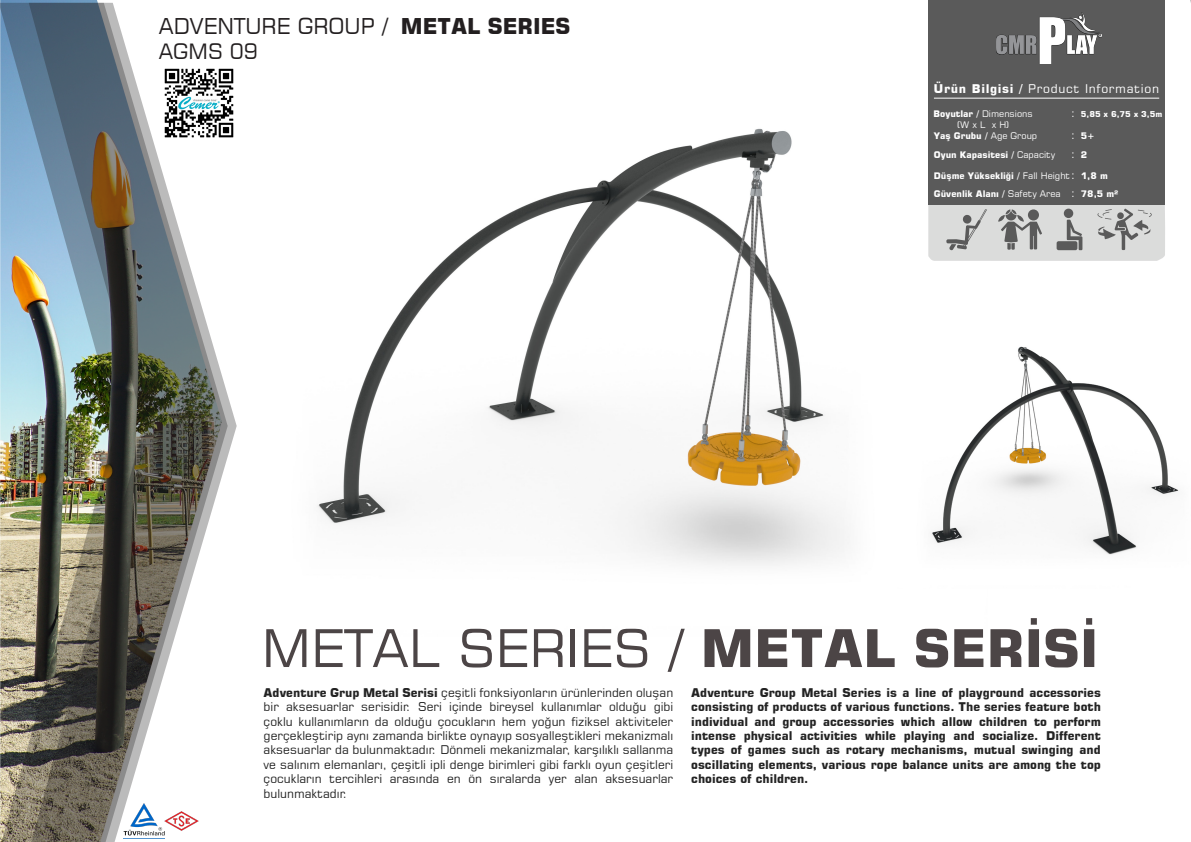
<style>
.page{position:relative;width:1191px;height:842px;background:#fff}
.page>*{position:absolute;margin:0;border:0;box-sizing:border-box;transform-origin:0 0}
.t1{font:52px "Square 721 BT";color:#4c4546}
.t2{font:21.7px "Square 721 BT";color:#231f20}
.t3{font:21px "Square 721 BT";color:#231f20}
.t4{font:12px/14.4px "Square 721 BT";color:#232323;text-align:justify}
.t5{font:700 12px/14.4px "Square 721 BT";color:#232323;text-align:justify}
.t6{font:12px "Square 721 BT";letter-spacing:.055em;color:#fff}
.t7{font:11px/21.3px "Square 721 BT";color:#fff}
.t8{font:700 9px/19.7px "Square 721 BT";color:#fff}
.t9{font:9px/10.8px "Square 721 BT";color:#fff;text-align:center}
.t10{font:700 8px "Square 721 BT";color:#fff}
.s1{font-weight:700}
.s2{font-weight:400}
</style>
<div class="page">
<img style="left:317px;top:128px;width:532px;height:438px">
<img style="left:0;top:3px;width:237px;height:839px">
<img style="left:29px;top:3px;width:199px;height:839px">
<div style="left:928px;top:0;width:236px;height:204px;background:#5a5a5a"></div>
<img style="left:996px;top:13px;width:105px;height:51px">
<hr style="left:934px;top:98px;width:225px;height:1px;background:#fff">
<svg style="left:928px;top:204px;width:237px;height:57px;background:#c5c5c5"></svg>
<img style="left:931px;top:346px;width:248px;height:209px">
<img style="left:123px;top:803px;width:39px;height:36px">
<img style="left:162px;top:801px;width:40px;height:40px">
<img style="left:158px;top:62px;width:79px;height:81px">
<h2 class="t2" style="left:159px;top:12px;width:413px">ADVENTURE GROUP / <span class="s1">METAL SERIES</span></h2>
<h3 class="t3" style="left:159px;top:38px;width:101px">AGMS 09</h3>
<p class="t6" style="left:934px;top:81px;width:227px"><span class="s1">Ürün Bilgisi /</span> Product Information</p>
<p class="t9" style="left:933px;top:109px;width:101px"><span class="s1">Boyutlar /</span> Dimensions (W x L x H)</p>
<p class="t7" style="left:1071px;top:103px;width:5px">: :</p>
<p class="t7" style="left:1071px;top:144px;width:5px;line-height:20.6px">: :</p>
<p class="t7" style="left:1071px;top:183px;width:5px">:</p>
<p class="t10" style="left:1081px;top:110px;width:83px">5,85 x 6,75 x 3,5m</p>
<p class="t8" style="left:1081px;top:126px;width:15px">5+<br>2</p>
<p class="t8" style="left:1081px;top:167px;width:39px;line-height:18.4px">1,8 m<br>78,5 m²</p>
<p class="t8" style="left:934px;top:126px;width:123px">Yaş Grubu / <span class="s2">Age Group<br></span>Oyun Kapasitesi / <span class="s2">Capacity</span></p>
<p class="t8" style="left:934px;top:167px;width:138px;line-height:18.4px">Düşme Yüksekliği / <span class="s2">Fall Height<br></span>Güvenlik Alanı / <span class="s2">Safety Area</span></p>
<h1 class="t1" style="left:262px;top:615px;width:838px">METAL SERIES / <span class="s1">METAL SERİSİ</span></h1>
<p class="t4" style="left:264px;top:685px;width:411px"><span class="s1">Adventure Grup Metal Serisi</span> çeşitli fonksiyonların ürünlerinden oluşan bir aksesuarlar serisidir. Seri içinde bireysel kullanımlar olduğu gibi çoklu kullanımların da olduğu çocukların hem yoğun fiziksel aktiviteler gerçekleştirip aynı zamanda birlikte oynayıp sosyalleştikleri mekanizmalı aksesuarlar da bulunmaktadır. Dönmeli mekanizmalar, karşılıklı sallanma ve salınım elemanları, çeşitli ipli denge birimleri gibi farklı oyun çeşitleri çocukların tercihleri arasında en ön sıralarda yer alan aksesuarlar bulunmaktadır.</p>
<p class="t5" style="left:691px;top:685px;width:411px">Adventure Group Metal Series is a line of playground accessories consisting of products of various functions. The series feature both individual and group accessories which allow children to perform intense physical activities while playing and socialize. Different types of games such as rotary mechanisms, mutual swinging and oscillating elements, various rope balance units are among the top choices of children.</p>
</div>
